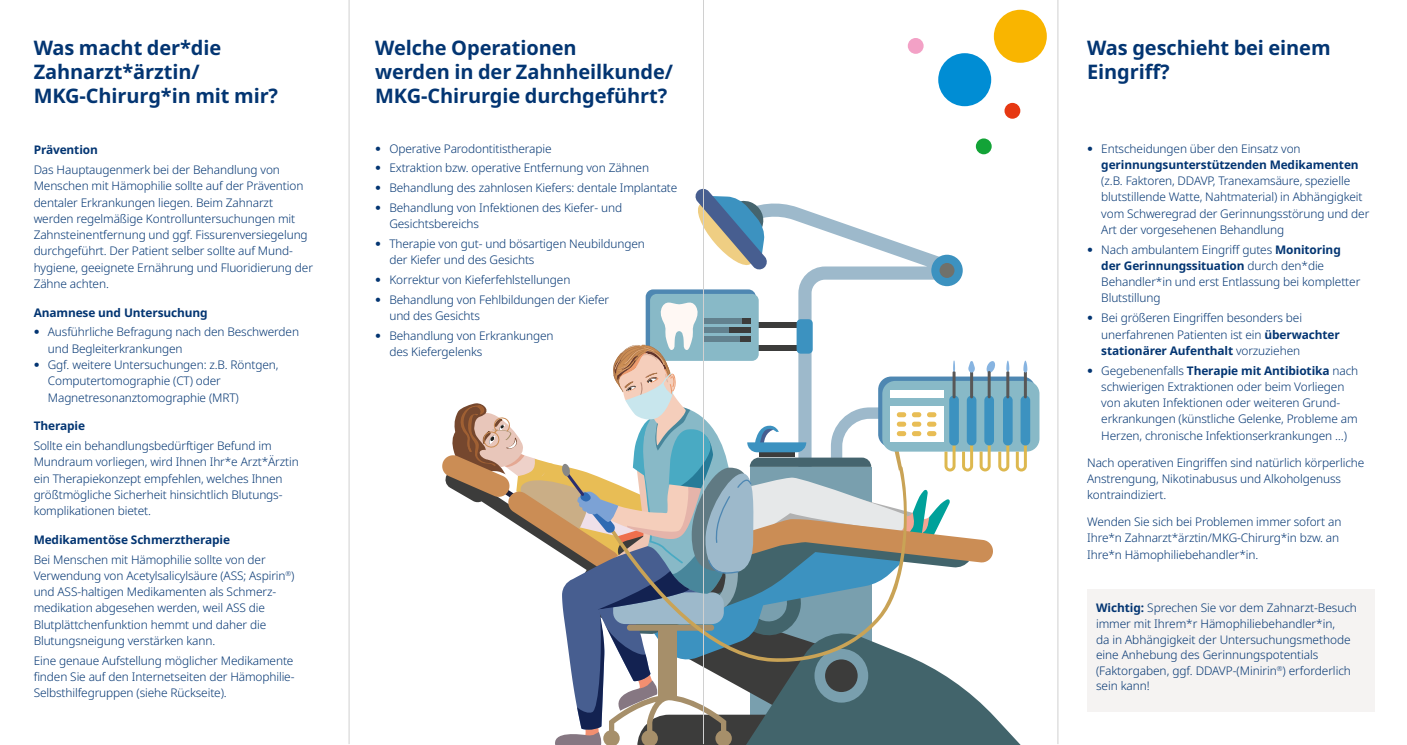
<style>
.page{position:relative;width:1407px;height:745px;background:#fff}
.page>*{position:absolute;margin:0;border:0;box-sizing:border-box;transform-origin:0 0}
.t1{font:700 20px/23.8px "Apis";letter-spacing:-.005em;color:#033572}
.t2{font:300 11.88px/16.2px "Apis";letter-spacing:-.01em;color:#033572}
.t3{font:700 11.88px/16.2px "Apis";letter-spacing:-.01em;color:#033572}
.s1{font-family:"DIN Condensed";font-weight:700}
.s2{font-family:"DIN Condensed"}
.s3{font-weight:300}
.s4{font-weight:700}
</style>
<div class="page">
<svg style="left:756px;top:203px;width:204px;height:99px"></svg>
<div style="left:931px;top:254px;width:32px;height:32px;background:#3c92c0;border-radius:50%"></div>
<div style="left:939px;top:263px;width:15px;height:15px;background:#70716b;border-radius:50%"></div>
<svg style="left:695px;top:188px;width:73px;height:82px"></svg>
<div style="left:646px;top:290px;width:109px;height:67px;background:#4e87b2;border-radius:7px"></div>
<div style="left:646px;top:289px;width:110px;height:68px;border:2px solid #4e87b2;border-radius:7px"></div>
<div style="left:650px;top:294px;width:109px;height:66px;background:#88b9c7;border-radius:7px"></div>
<div style="left:882px;top:380px;width:157px;height:71px;background:#88b9c7;border-radius:13px"></div>
<svg style="left:442px;top:302px;width:593px;height:442px"></svg>
<div style="left:1087px;top:588px;width:287px;height:122px;background:#f5f3f2"></div>
<div style="left:1004px;top:103px;width:16px;height:16px;background:#e63812;border-radius:50%"></div>
<div style="left:976px;top:138px;width:15px;height:16px;background:#13a337;border-radius:50%"></div>
<div style="left:908px;top:38px;width:15px;height:16px;background:#f3a1c6;border-radius:50%"></div>
<div style="left:938px;top:53px;width:53px;height:53px;background:#008dd4;border-radius:50%"></div>
<div style="left:994px;top:10px;width:53px;height:53px;background:#f9b500;border-radius:50%"></div>
<hr style="left:1057px;top:0;width:1px;height:743px;background:#d0d0d0">
<hr style="left:349px;top:0;width:1px;height:743px;background:#d0d0d0">
<hr style="left:703px;top:0;width:1px;height:743px;background:#d0d0d0">
<h1 class="t1" style="left:34px;top:36px;width:246px">Was macht der*die<br>Zahnarzt*ärztin/<br>MKG-Chirurg*in mit mir?</h1>
<p class="t3" style="left:34px;top:142px;width:66px">Prävention</p>
<p class="t2" style="left:34px;top:162px;width:281px">Das Hauptaugenmerk bei der Behandlung von Menschen mit Hämophilie sollte auf der Prävention dentaler Erkrankungen liegen. Beim Zahnarzt werden regelmäßige Kontrolluntersuchungen mit Zahnsteinentfernung und ggf. Fissurenversiegelung durchgeführt. Der Patient selber sollte auf Mund&shy;hygiene, geeignete Ernährung und Fluoridierung der Zähne achten.</p>
<p class="t3" style="left:34px;top:304px;width:176px">Anamnese und Untersuchung</p>
<p class="t2" style="left:48px;top:324px;width:253px;text-indent:-14px"><span class="s1">•</span> Ausführliche Befragung nach den Beschwerden und Begleiterkrankungen</p>
<p class="t2" style="left:48px;top:356px;width:232px;text-indent:-14px"><span class="s1">•</span> Ggf. weitere Untersuchungen: z.B. Röntgen,<br>Computertomographie (CT) oder<br>Magnetresonanztomographie (MRT)</p>
<p class="t3" style="left:34px;top:418px;width:53px">Therapie</p>
<p class="t2" style="left:34px;top:437px;width:267px">Sollte ein behandlungsbedürftiger Befund im Mundraum vorliegen, wird Ihnen Ihr*e Arzt*Ärztin ein Therapiekonzept empfehlen, welches Ihnen größtmögliche Sicherheit hinsichtlich Blutungs&shy;komplikationen bietet.</p>
<p class="t3" style="left:34px;top:531px;width:198px">Medikamentöse Schmerztherapie</p>
<p class="t2" style="left:34px;top:551px;width:262px">Bei Menschen mit Hämophilie sollte von der Verwendung von Acetylsalicylsäure (ASS; Aspirin<sup>®</sup>) und ASS-haltigen Medikamenten als Schmerz&shy;medikation abgesehen werden, weil ASS die Blutplättchenfunktion hemmt und daher die Blutungsneigung verstärken kann.</p>
<p class="t2" style="left:34px;top:652px;width:262px;text-align:justify">Eine genaue Aufstellung möglicher Medikamente finden Sie auf den Internetseiten der Hämophilie-Selbsthilfegruppen (siehe Rückseite).</p>
<h1 class="t1" style="left:375px;top:36px;width:299px">Welche Operationen<br>werden in der Zahnheilkunde/<br>MKG-Chirurgie durchgeführt?</h1>
<p class="t2" style="left:375px;top:140px;width:178px"><span class="s1">•</span> Operative Parodontitistherapie</p>
<p class="t2" style="left:375px;top:160px;width:275px"><span class="s1">•</span> Extraktion bzw. operative Entfernung von Zähnen</p>
<p class="t2" style="left:375px;top:180px;width:304px"><span class="s1">•</span> Behandlung des zahnlosen Kiefers: dentale Implantate</p>
<p class="t2" style="left:389px;top:200px;width:234px;text-indent:-14px"><span class="s1">•</span> Behandlung von Infektionen des Kiefer- und<br>Gesichtsbereichs</p>
<p class="t2" style="left:389px;top:236px;width:257px;text-indent:-14px"><span class="s1">•</span> Therapie von gut- und bösartigen Neubildungen der Kiefer und des Gesichts</p>
<p class="t2" style="left:375px;top:272px;width:197px"><span class="s1">•</span> Korrektur von Kieferfehlstellungen</p>
<p class="t2" style="left:389px;top:291px;width:221px;text-indent:-14px"><span class="s1">•</span> Behandlung von Fehlbildungen der Kiefer und des Gesichts</p>
<p class="t2" style="left:389px;top:328px;width:166px;text-indent:-14px"><span class="s1">•</span> Behandlung von Erkrankungen des Kiefergelenks</p>
<h1 class="t1" style="left:1087px;top:36px;width:245px">Was geschieht bei einem -Eingriff?</h1>
<p class="t3" style="left:1101px;top:140px;width:259px;text-indent:-14px"><span class="s2">•</span> <span class="s3">Entscheidungen über den Einsatz von </span>gerinnungsunterstützenden Medikamenten</p>
<p class="t2" style="left:1101px;top:173px;width:270px">(z.B. Faktoren, DDAVP, Tranexamsäure, spezielle blutstillende Watte, Nahtmaterial) in Abhängigkeit vom Schweregrad der Gerinnungsstörung und der Art der vorgesehenen Behandlung</p>
<p class="t2" style="left:1101px;top:241px;width:260px;text-indent:-14px"><span class="s1">•</span> Nach ambulantem Eingriff gutes <span class="s4">Monitoring der Gerinnungssituation</span> durch den*die Behandler*in und erst Entlassung bei kompletter Blutstillung</p>
<p class="t2" style="left:1101px;top:310px;width:240px;text-indent:-14px"><span class="s1">•</span> Bei größeren Eingriffen besonders bei unerfahrenen Patienten ist ein <span class="s4">überwachter stationärer Aufenthalt</span> vorzuziehen</p>
<p class="t2" style="left:1101px;top:362px;width:258px;text-indent:-14px"><span class="s1">•</span> Gegebenenfalls <span class="s4">Therapie mit Antibiotika</span> nach schwierigen Extraktionen oder beim Vorliegen von akuten Infektionen oder weiteren Grund&shy;erkrankungen (künstliche Gelenke, Probleme am Herzen, chronische Infektionserkrankungen …)</p>
<p class="t2" style="left:1087px;top:454px;width:279px">Nach operativen Eingriffen sind natürlich körperliche<br>Anstrengung, Nikotinabusus und Alkoholgenuss kontraindiziert.</p>
<p class="t2" style="left:1087px;top:513px;width:256px">Wenden Sie sich bei Problemen immer sofort an<br>Ihre*n Zahnarzt*ärztin/MKG-Chirurg*in bzw. an<br>Ihre*n Hämophiliebehandler*in.</p>
<p class="t2" style="left:1096px;top:600px;width:262px;line-height:15.6px"><span class="s4">Wichtig:</span> Sprechen Sie vor dem Zahnarzt-Besuch immer mit Ihrem*r Hämophiliebehandler*in,<br>da in Abhängigkeit der Untersuchungsmethode eine Anhebung des Gerinnungspotentials (Faktorgaben, ggf. DDAVP-(Minirin<sup>®</sup>) erforderlich sein kann!</p>
</div>
